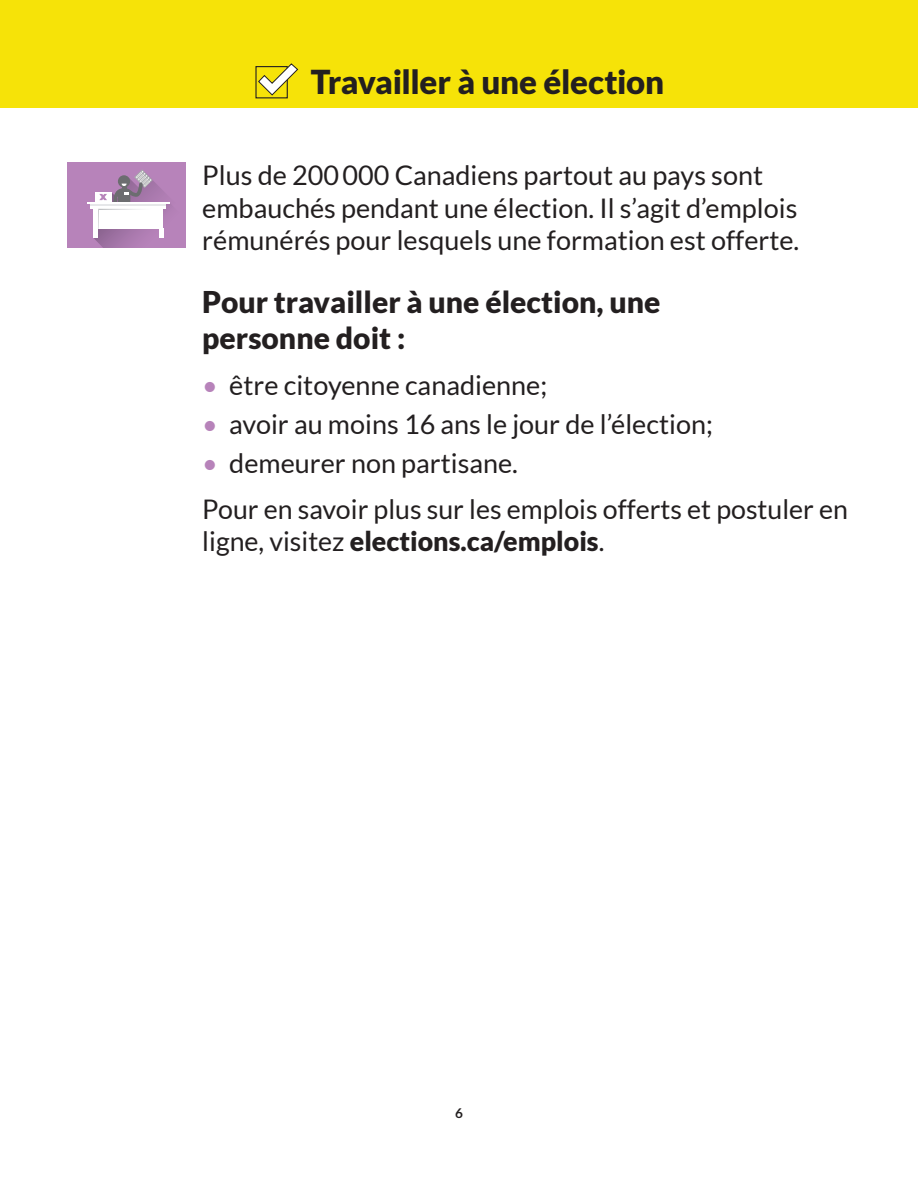
<style>
.page{position:relative;width:918px;height:1188px;background:#fff}
.page>*{position:absolute;margin:0;border:0;box-sizing:border-box;transform-origin:0 0}
.Heading_x{font:900 33px "Lato";letter-spacing:-.01em;color:#231f20}
.H1ggg{font:900 30px/36px "Lato";color:#231f20}
.Body_text_good{font:27px/32.4px "Lato";color:#231f20}
.t1{font:700 13.5px "Lato";color:#231f20}
.s1{color:#b783ba}
.s2{font-weight:900}
</style>
<div class="page">
<div style="left:0;top:0;width:918px;height:108px;background:#f6e308"></div>
<svg style="left:258px;top:63px;width:41px;height:33px"></svg>
<svg style="left:69px;top:162px;width:117px;height:85px"></svg>
<p class="Heading_x" style="left:311px;top:63px;width:355px">Travailler à une élection</p>
<p class="Body_text_good" style="left:202px;top:159px;width:598px">Plus de 200000 Canadiens partout au pays sont embauchés pendant une élection. Il s’agit d’emplois rémunérés pour lesquels une formation est offerte.</p>
<p class="H1ggg" style="left:202px;top:283px;width:460px">Pour travailler à une élection, une personne doit :</p>
<p class="Body_text_good" style="left:202px;top:369px;width:346px"><span class="s1">•</span> être citoyenne canadienne;</p>
<p class="Body_text_good" style="left:202px;top:408px;width:512px"><span class="s1">•</span> avoir au moins 16 ans le jour de l’élection;</p>
<p class="Body_text_good" style="left:202px;top:447px;width:317px"><span class="s1">•</span> demeurer non partisane.</p>
<p class="Body_text_good" style="left:202px;top:493px;width:647px">Pour en savoir plus sur les emplois offerts et postuler en ligne, visitez <span class="s2">elections.ca/emplois</span>.</p>
<p class="t1" style="left:455px;top:1105px;width:9px">6</p>
</div>
